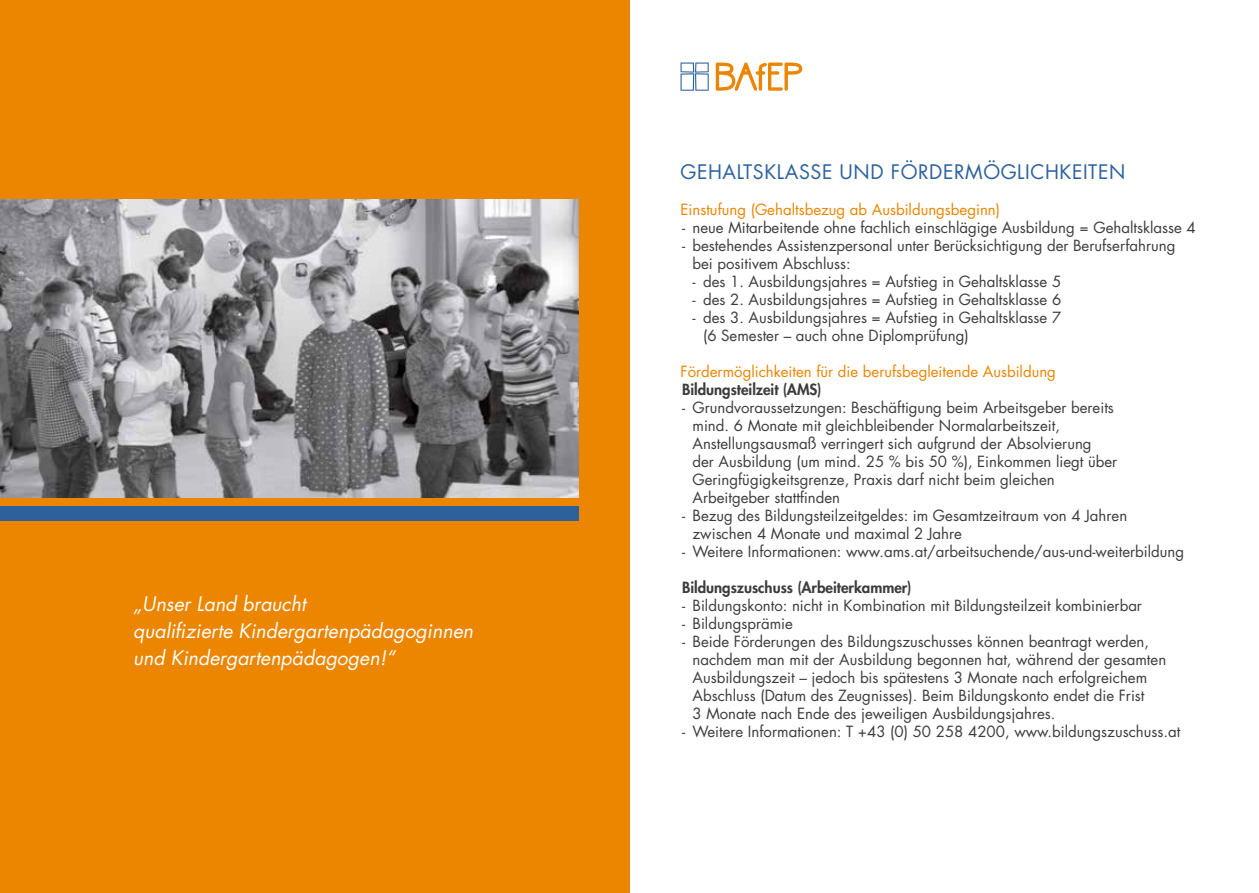
<style>
.page{position:relative;width:1259px;height:893px;background:#fff}
.page>*{position:absolute;margin:0;border:0;box-sizing:border-box;transform-origin:0 0}
.t1{font:italic 19.5px/27px "Futura LT";color:#fff}
.t2{font:19.5px "Futura LT";letter-spacing:.03em;color:#2d619c}
.t3{font:15px/18px "Futura LT";color:#3c3c3b}
.t4{font:15px "Futura LT";color:#ec8500}
.t5{font:800 15px "Futura LT";color:#3c3c3b}
</style>
<div class="page">
<svg style="left:680px;top:63px;width:28px;height:28px"></svg>
<svg style="left:716px;top:63px;width:86px;height:28px"></svg>
<div style="left:0;top:0;width:629px;height:893px;background:#ec8500"></div>
<img style="left:0;top:200px;width:578px;height:297px">
<div style="left:0;top:506px;width:578px;height:15px;background:#2d619c"></div>
<h1 class="t1" style="left:133px;top:590px;width:341px">„Unser Land braucht<br>qualifizierte Kindergartenpädagoginnen und Kindergartenpädagogen!“</h1>
<h1 class="t2" style="left:680px;top:159px;width:446px">GEHALTSKLASSE UND FÖRDERMÖGLICHKEITEN</h1>
<p class="t4" style="left:680px;top:200px;width:321px">Einstufung (Gehaltsbezug ab Ausbildungsbeginn)</p>
<p class="t3" style="left:682px;top:218px;width:515px">- neue Mitarbeitende ohne fachlich einschlägige Ausbildung = Gehaltsklasse 4</p>
<p class="t3" style="left:692px;top:236px;width:484px;text-indent:-10px">- bestehendes Assistenzpersonal unter Berücksichtigung der Berufserfahrung bei positivem Abschluss:</p>
<p class="t3" style="left:692px;top:272px;width:370px">- des 1. Ausbildungsjahres = Aufstieg in Gehaltsklasse 5</p>
<p class="t3" style="left:692px;top:290px;width:370px">- des 2. Ausbildungsjahres = Aufstieg in Gehaltsklasse 6</p>
<p class="t3" style="left:703px;top:308px;width:360px;text-indent:-10px">- des 3. Ausbildungsjahres = Aufstieg in Gehaltsklasse 7 (6 Semester – auch ohne Diplomprüfung)</p>
<p class="t4" style="left:680px;top:362px;width:377px">Fördermöglichkeiten für die berufsbegleitende Ausbildung</p>
<p class="t5" style="left:682px;top:379px;width:141px">Bildungsteilzeit (AMS)</p>
<p class="t3" style="left:692px;top:398px;width:426px;text-indent:-10px">- Grundvoraussetzungen: Beschäftigung beim Arbeitsgeber bereits mind. 6 Monate mit gleichbleibender Normalarbeitszeit, Anstellungsausmaß verringert sich aufgrund der Absolvierung<br>der Ausbildung (um mind. 25 % bis 50 %), Einkommen liegt über Geringfügigkeitsgrenze, Praxis darf nicht beim gleichen Arbeitgeber stattfinden</p>
<p class="t3" style="left:692px;top:506px;width:436px;text-indent:-10px">- Bezug des Bildungsteilzeitgeldes: im Gesamtzeitraum von 4 Jahren zwischen 4 Monate und maximal 2 Jahre</p>
<p class="t3" style="left:682px;top:542px;width:503px">- Weitere Informationen: www.ams.at/arbeitsuchende/aus-und-weiterbildung</p>
<p class="t5" style="left:682px;top:577px;width:231px">Bildungszuschuss (Arbeiterkammer)</p>
<p class="t3" style="left:682px;top:596px;width:461px">- Bildungskonto: nicht in Kombination mit Bildungsteilzeit kombinierbar</p>
<p class="t3" style="left:682px;top:614px;width:112px">- Bildungsprämie</p>
<p class="t3" style="left:692px;top:632px;width:475px;text-indent:-10px">- Beide Förderungen des Bildungszuschusses können beantragt werden, nachdem man mit der Ausbildung begonnen hat, während der gesamten Ausbildungszeit – jedoch bis spätestens 3 Monate nach erfolgreichem Abschluss (Datum des Zeugnisses). Beim Bildungskonto endet die Frist<br>3 Monate nach Ende des jeweiligen Ausbildungsjahres.</p>
<p class="t3" style="left:682px;top:722px;width:500px">- Weitere Informationen: T +43 (0) 50 258 4200, www.bildungszuschuss.at</p>
</div>
